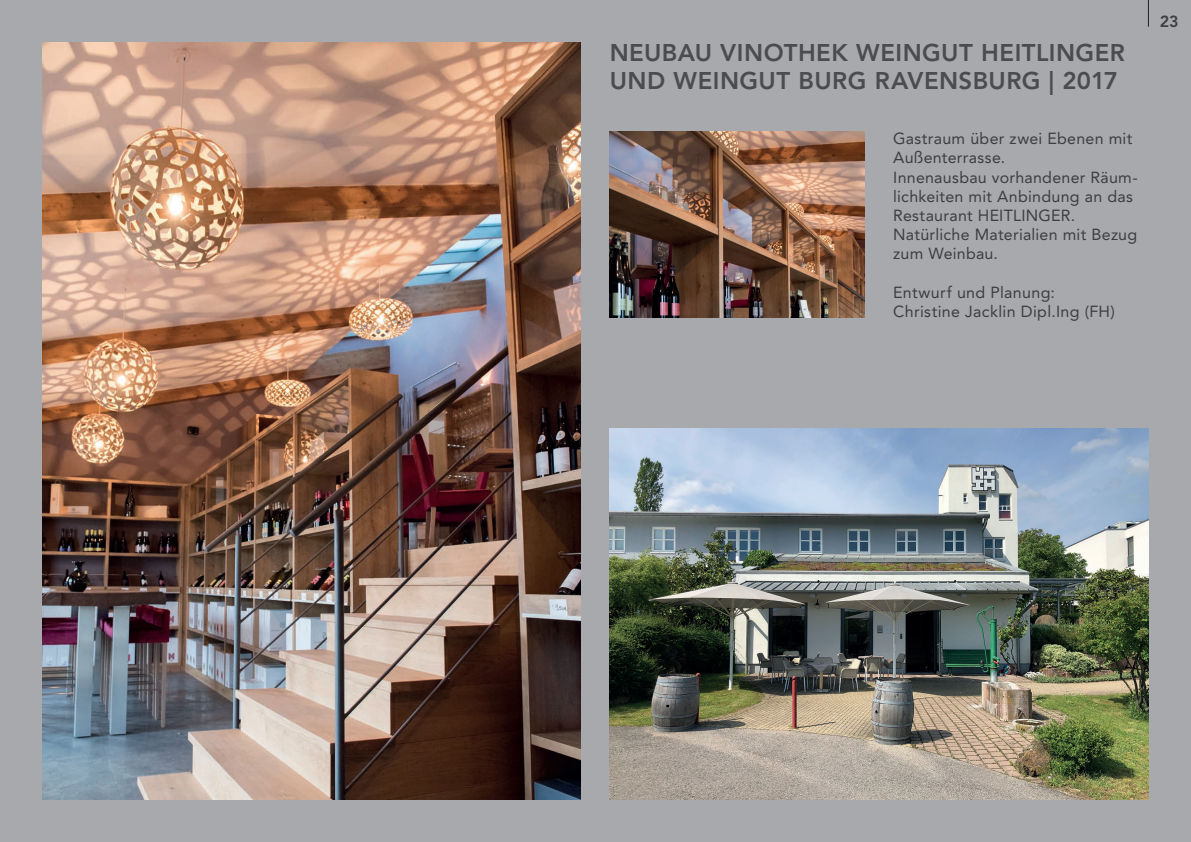
<style>
.page{position:relative;width:1191px;height:842px;background:#a8a9ad}
.page>*{position:absolute;margin:0;border:0;box-sizing:border-box;transform-origin:0 0}
.t1{font:800 24px/28.8px "Avenir LT Std";letter-spacing:.02em;color:#4b4c4d}
.t2{font:16px/19.2px "Avenir LT Std";letter-spacing:.015em;color:#3e3e3f}
.t3{font:800 16px "Avenir LT Std";color:#3e3e3f}
</style>
<div class="page">
<img style="left:43px;top:43px;width:537px;height:756px">
<img style="left:609px;top:132px;width:255px;height:185px">
<img style="left:609px;top:429px;width:539px;height:370px">
<svg style="left:1148px;top:0;width:1px;height:27px"></svg>
<h1 class="t1" style="left:609px;top:38px;width:517px">NEUBAU VINOTHEK WEINGUT HEITLINGER<br>UND WEINGUT BURG RAVENSBURG | 2017</h1>
<p class="t2" style="left:893px;top:129px;width:246px">Gastraum über zwei Ebenen mit<br>Außenterrasse.<br>Innenausbau vorhandener Räum&shy;lichkeiten mit Anbindung an das<br>Restaurant HEITLINGER.<br>Natürliche Materialien mit Bezug zum Weinbau.</p>
<p class="t2" style="left:893px;top:283px;width:223px">Entwurf und Planung:<br>Christine Jacklin Dipl.Ing (FH)</p>
<p class="t3" style="left:1159px;top:12px;width:20px">23</p>
</div>
